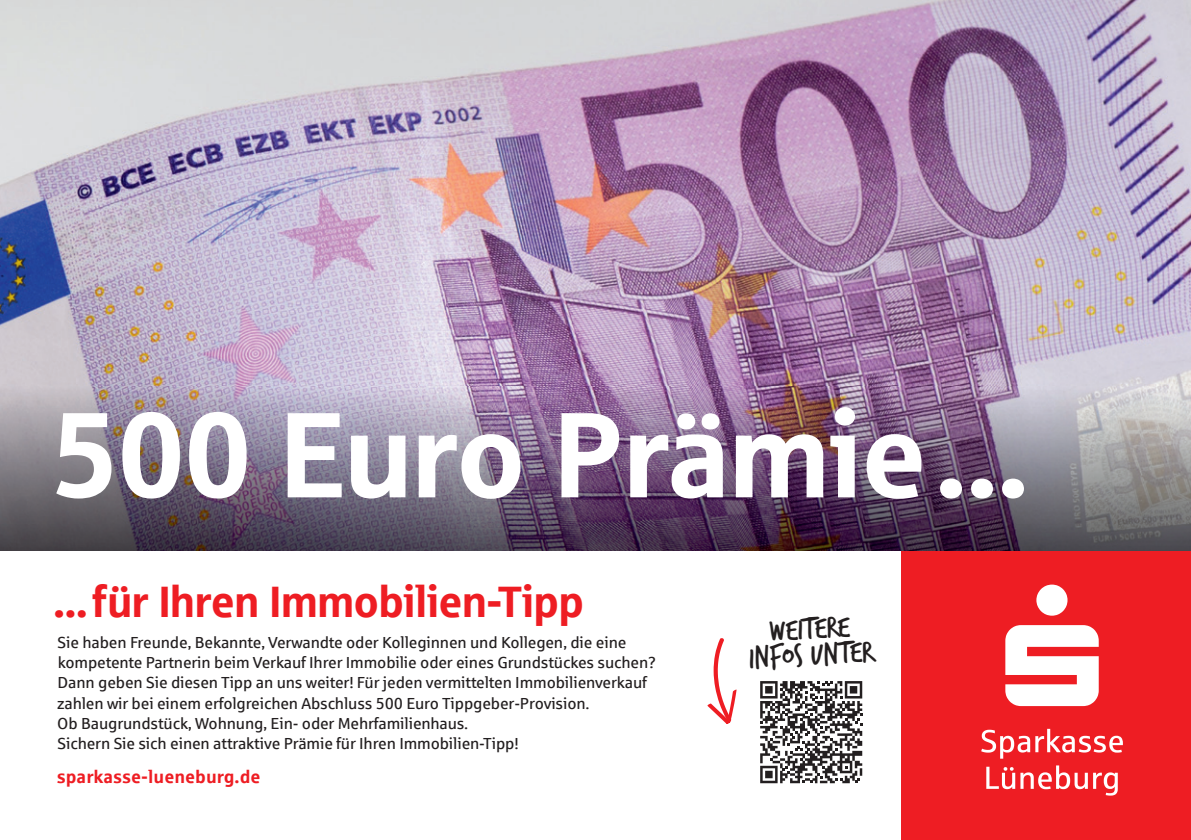
<style>
.page{position:relative;width:1191px;height:840px;background:#fff}
.page>*{position:absolute;margin:0;border:0;box-sizing:border-box;transform-origin:0 0}
.t1{font:121px "Sparkasse Head";letter-spacing:.01em;color:#fff}
.t2{font:44px "Sparkasse Head";letter-spacing:.01em;color:#ee1d23}
.t3{font:32px/26px "Trash Hand";color:#231f20;text-align:center}
.t4{font:700 18px "Sparkasse Rg";color:#ee1d23}
.t5{font:16px/20px "Sparkasse Rg";letter-spacing:-.01em;color:#231f20}
</style>
<div class="page">
<div style="left:901px;top:550px;width:290px;height:289px;background:#ee1d23"></div>
<svg style="left:1005px;top:584px;width:93px;height:121px"></svg>
<svg style="left:986px;top:765px;width:101px;height:23px"></svg>
<svg style="left:1093px;top:772px;width:24px;height:23px"></svg>
<svg style="left:981px;top:728px;width:141px;height:30px"></svg>
<img style="left:0;top:0;width:1191px;height:550px">
<svg style="left:760px;top:681px;width:102px;height:101px"></svg>
<svg style="left:707px;top:638px;width:29px;height:85px"></svg>
<h1 class="t1" style="left:53px;top:377px;width:976px">500 Euro Prämie...</h1>
<h2 class="t2" style="left:54px;top:572px;width:531px">...für Ihren Immobilien-Tipp</h2>
<p class="t5" style="left:57px;top:632px;width:600px">Sie haben Freunde, Bekannte, Verwandte oder Kolleginnen und Kollegen, die eine kompetente Partnerin beim Verkauf Ihrer Immobilie oder eines Grundstückes suchen?<br>Dann geben Sie diesen Tipp an uns weiter! Für jeden vermittelten Immobilienverkauf zahlen wir bei einem erfolgreichen Abschluss 500 Euro Tippgeber-Provision.<br>Ob Baugrundstück, Wohnung, Ein- oder Mehrfamilienhaus.<br>Sichern Sie sich einen attraktive Prämie für Ihren Immobilien-Tipp!</p>
<p class="t4" style="left:57px;top:765px;width:205px">sparkasse-lueneburg.de</p>
<h3 class="t3" style="left:747px;top:620px;width:126px;rotate:-3deg">weitere infos unter</h3>
</div>
